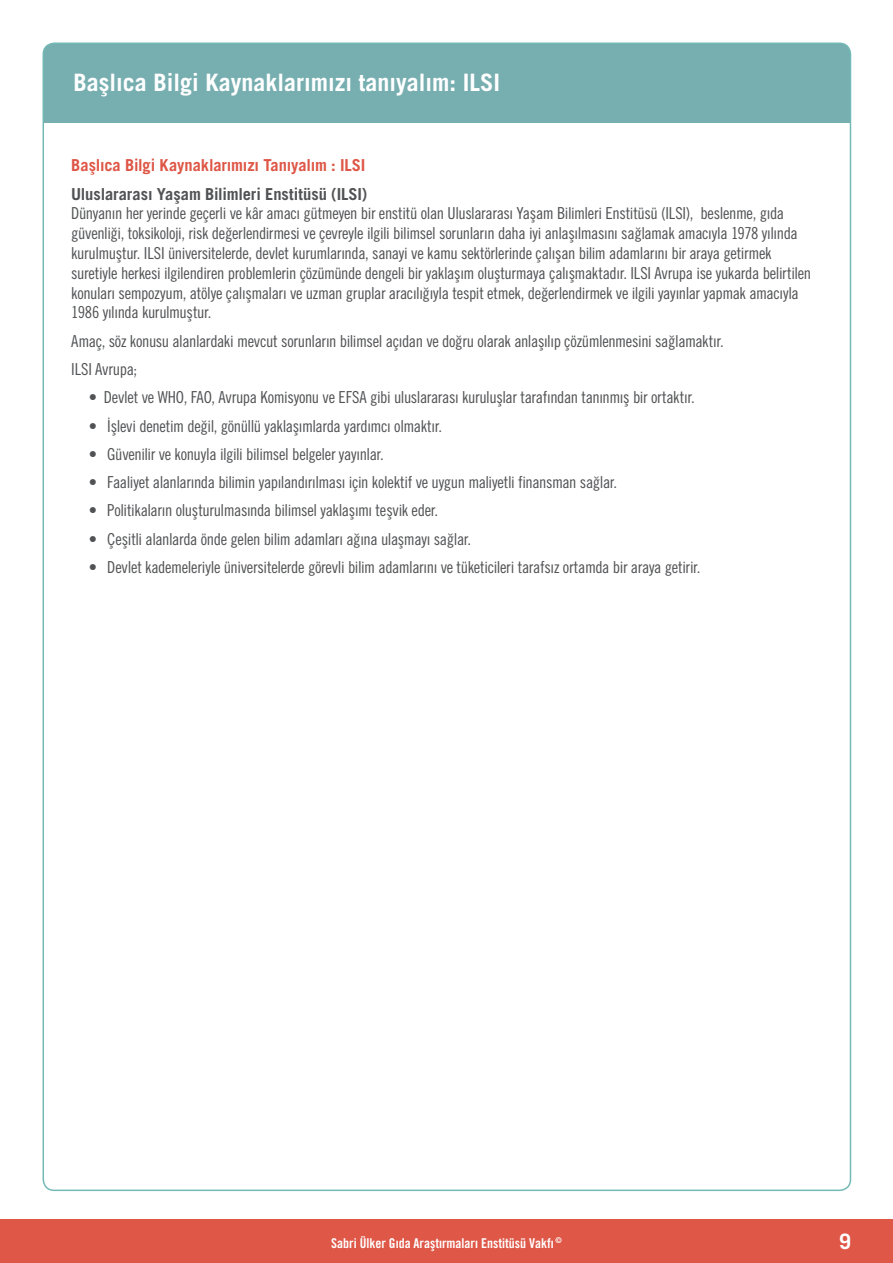
<style>
.page{position:relative;width:893px;height:1263px;background:#fff}
.page>*{position:absolute;margin:0;border:0;box-sizing:border-box;transform-origin:0 0}
.t1{font:700 24px "Trade Gothic";color:#fff}
.t2{font:700 21.3px "Trade Gothic";color:#fff}
.t3{font:16.5px/19.8px "Trade Gothic Condensed";letter-spacing:-.025em;color:#515254}
.t4{font:700 16.5px "Trade Gothic";letter-spacing:-.01em;color:#515254}
.t5{font:700 16.5px "Trade Gothic";letter-spacing:-.01em;color:#de5747}
.t6{font:700 condensed 13.5px "Trade Gothic";color:#fff}
</style>
<div class="page">
<div style="left:0;top:1219px;width:893px;height:44px;background:#de5747"></div>
<div style="left:43px;top:43px;width:807px;height:80px;background:#77aeb0"></div>
<h1 class="t1" style="left:73px;top:68px;width:428px">Başlıca Bilgi Kaynaklarımızı tanıyalım: ILSI</h1>
<p class="t5" style="left:71px;top:155px;width:296px">Başlıca Bilgi Kaynaklarımızı Tanıyalım : ILSI</p>
<p class="t4" style="left:71px;top:183px;width:298px">Uluslararası Yaşam Bilimleri Enstitüsü (ILSI)</p>
<p class="t3" style="left:71px;top:203px;width:741px">Dünyanın her yerinde geçerli ve kâr amacı gütmeyen bir enstitü olan Uluslararası Yaşam Bilimleri Enstitüsü (ILSI), beslenme, gıda güvenliği, toksikoloji, risk değerlendirmesi ve çevreyle ilgili bilimsel sorunların daha iyi anlaşılmasını sağlamak amacıyla 1978 yılında kurulmuştur. ILSI üniversitelerde, devlet kurumlarında, sanayi ve kamu sektörlerinde çalışan bilim adamlarını bir araya getirmek suretiyle herkesi ilgilendiren problemlerin çözümünde dengeli bir yaklaşım oluşturmaya çalışmaktadır. ILSI Avrupa ise yukarda belirtilen konuları sempozyum, atölye çalışmaları ve uzman gruplar aracılığıyla tespit etmek, değerlendirmek ve ilgili yayınlar yapmak amacıyla 1986 yılında kurulmuştur.</p>
<p class="t3" style="left:71px;top:326px;width:654px;line-height:28.3px">Amaç, söz konusu alanlardaki mevcut sorunların bilimsel açıdan ve doğru olarak anlaşılıp çözümlenmesini sağlamaktır.<br>ILSI Avrupa;</p>
<p class="t3" style="left:89px;top:387px;width:607px">• Devlet ve WHO, FAO, Avrupa Komisyonu ve EFSA gibi uluslararası kuruluşlar tarafından tanınmış bir ortaktır.</p>
<p class="t3" style="left:89px;top:416px;width:355px">• İşlevi denetim değil, gönüllü yaklaşımlarda yardımcı olmaktır.</p>
<p class="t3" style="left:89px;top:444px;width:297px">• Güvenilir ve konuyla ilgili bilimsel belgeler yayınlar.</p>
<p class="t3" style="left:89px;top:472px;width:530px">• Faaliyet alanlarında bilimin yapılandırılması için kolektif ve uygun maliyetli finansman sağlar.</p>
<p class="t3" style="left:89px;top:500px;width:351px">• Politikaların oluşturulmasında bilimsel yaklaşımı teşvik eder.</p>
<p class="t3" style="left:89px;top:529px;width:384px">• Çeşitli alanlarda önde gelen bilim adamları ağına ulaşmayı sağlar.</p>
<p class="t3" style="left:89px;top:557px;width:613px">• Devlet kademeleriyle üniversitelerde görevli bilim adamlarını ve tüketicileri tarafsız ortamda bir araya getirir.</p>
<p class="t6" style="left:331px;top:1234px;width:232px">Sabri Ülker Gıda Araştırmaları Enstitüsü Vakfı <sup>©</sup></p>
<p class="t2" style="left:839px;top:1228px;width:13px">9</p>
</div>
